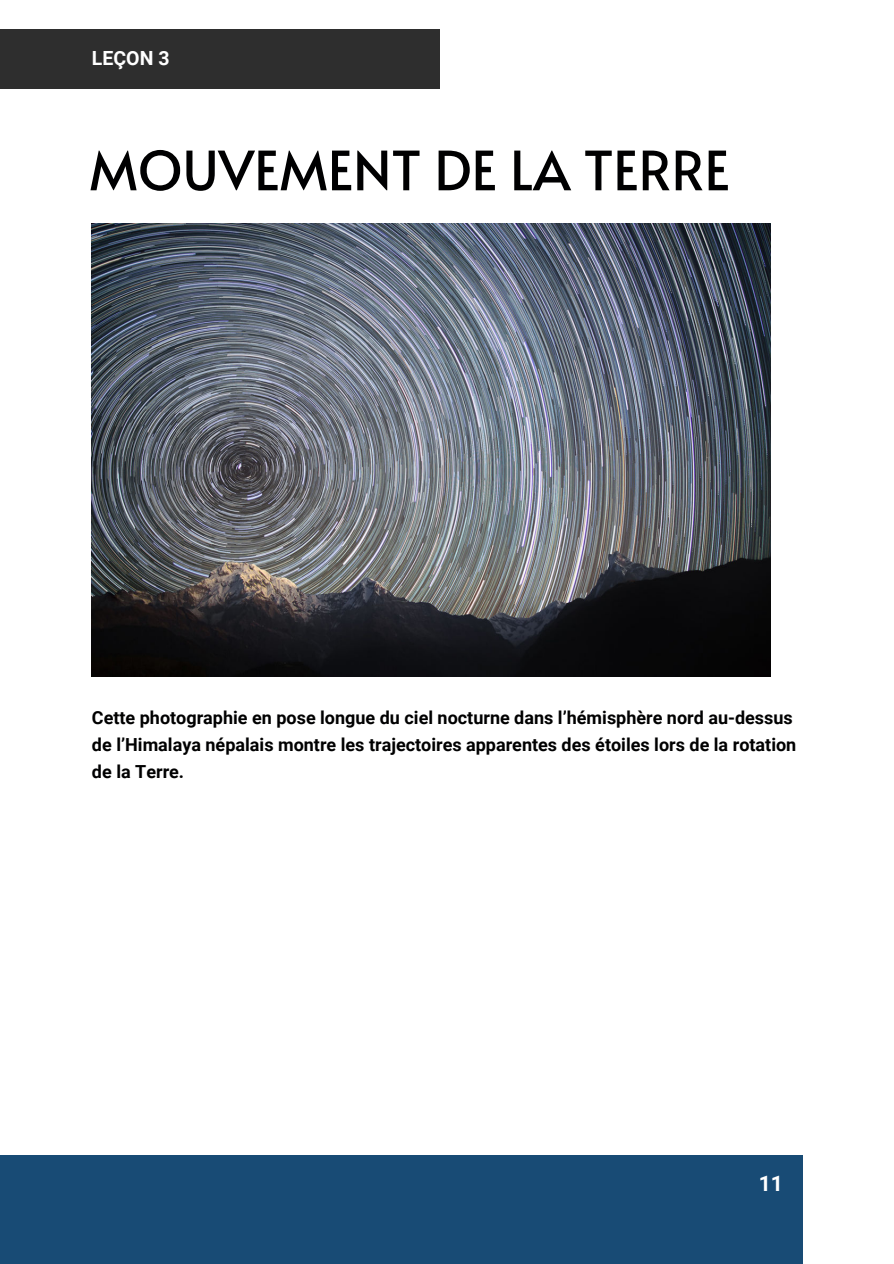
<style>
.page{position:relative;width:894px;height:1264px;background:#fff}
.page>*{position:absolute;margin:0;border:0;box-sizing:border-box;transform-origin:0 0}
.t1{font:54px "Alata";color:#000001}
.t2{font:700 21.3px "Roboto";color:#fff}
.t3{font:700 19.5px "Roboto";color:#fff}
.t4{font:700 18px/27px "Roboto";color:#000001}
</style>
<div class="page">
<div style="left:0;top:1154px;width:802px;height:109px;background:#184b75"></div>
<div style="left:0;top:30px;width:440px;height:59px;background:#2e2e2e"></div>
<img style="left:92px;top:224px;width:678px;height:452px">
<p class="t3" style="left:92px;top:46px;width:79px">LEÇON 3</p>
<h1 class="t1" style="left:89px;top:131px;width:641px">MOUVEMENT DE LA TERRE</h1>
<p class="t4" style="left:92px;top:704px;width:705px">Cette photographie en pose longue du ciel nocturne dans l’hémisphère nord au-dessus de l’Himalaya népalais montre les trajectoires apparentes des étoiles lors de la rotation de la Terre.</p>
<p class="t2" style="left:758px;top:1171px;width:26px">11</p>
</div>
